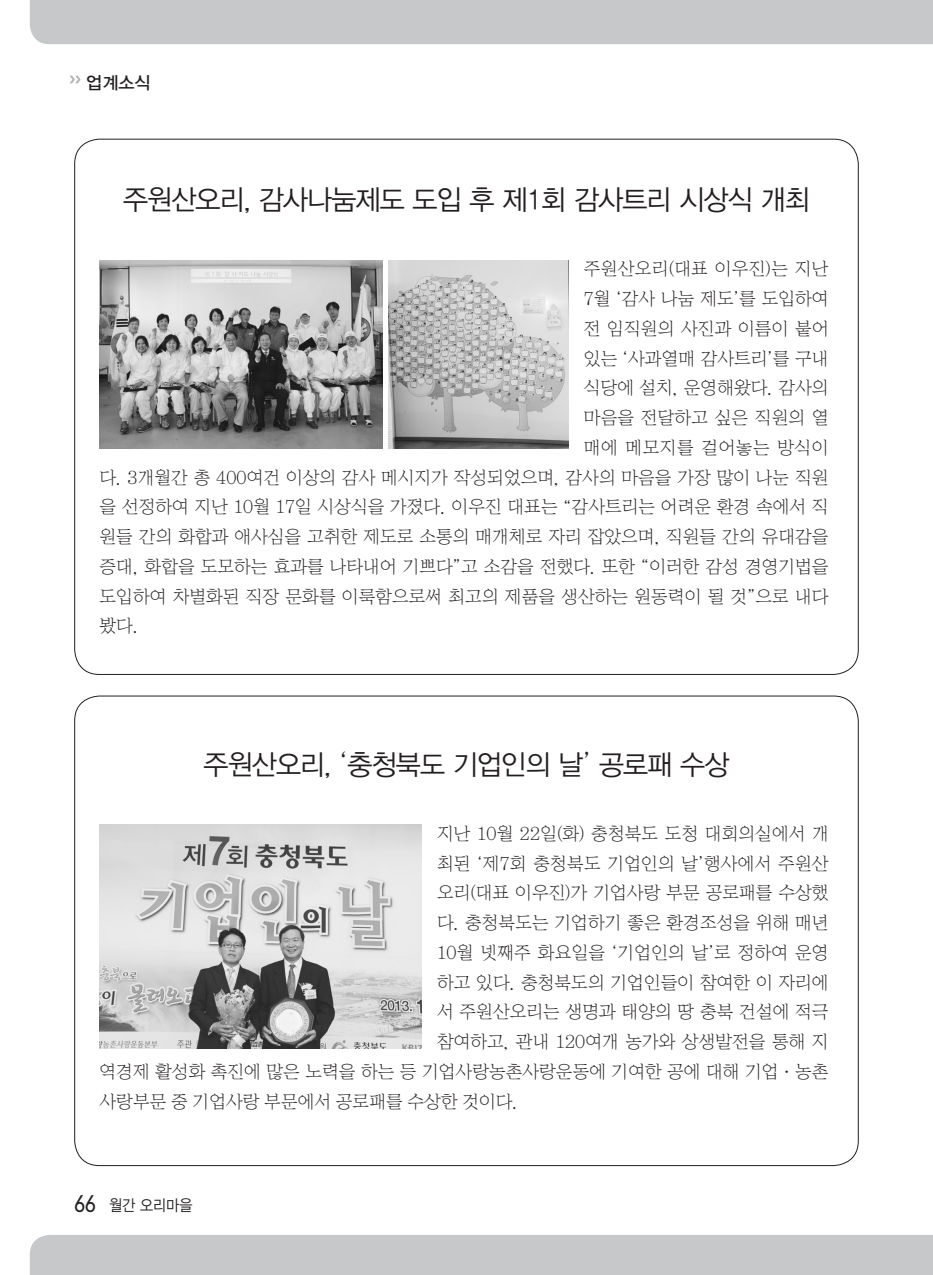
<style>
.page{position:relative;width:933px;height:1275px;background:#fff}
.page>*{position:absolute;margin:0;border:0;box-sizing:border-box;transform-origin:0 0}
.t1{font:28px "YDIYGO320";letter-spacing:-.03em;color:#231f20}
.t2{font:17.5px "YDIY Sin";letter-spacing:-.025em;color:#231f20}
.t3{font:17.5px "YDIY Sin";letter-spacing:.005em;color:#231f20}
.t4{font:17.5px "YDIYGO330";color:#231f20}
.t5{font:15.75px "YDIYGO320";color:#231f20;scale:.9 1}
.s1{font-family:"Gulim"}
.s2{font-family:"DIN Neuzeit Grotesk Std";font-weight:300;font-size:22.75px}
</style>
<div class="page">
<div style="left:30px;top:0;width:903px;height:44px;background:#c7c8ca"></div>
<div style="left:30px;top:1235px;width:903px;height:40px;background:#c7c8ca"></div>
<img style="left:99px;top:260px;width:283px;height:189px">
<img style="left:99px;top:825px;width:323px;height:223px">
<img style="left:389px;top:260px;width:179px;height:189px">
<p class="t4" style="left:69px;top:73px;width:83px"><sup>》》</sup>업계소식</p>
<p class="t1" style="left:123px;top:185px;width:688px">주원산오리, 감사나눔제도 도입 후 제1회 감사트리 시상식 개최</p>
<p class="t2" style="left:583px;top:260px;width:247px">주원산오리(대표 이우진)는 지난</p>
<p class="t2" style="left:583px;top:290px;width:247px">7월 <span class="s1">‘</span>감사 나눔 제도<span class="s1">’</span>를 도입하여</p>
<p class="t2" style="left:583px;top:319px;width:247px">전 임직원의 사진과 이름이 붙어</p>
<p class="t2" style="left:583px;top:349px;width:247px">있는 <span class="s1">‘</span>사과열매 감사트리<span class="s1">’</span>를 구내</p>
<p class="t2" style="left:583px;top:379px;width:247px">식당에 설치, 운영해왔다. 감사의</p>
<p class="t2" style="left:583px;top:409px;width:247px">마음을 전달하고 싶은 직원의 열</p>
<p class="t3" style="left:583px;top:438px;width:247px">매에 메모지를 걸어놓는 방식이</p>
<p class="t2" style="left:99px;top:468px;width:731px">다. 3개월간 총 400여건 이상의 감사 메시지가 작성되었으며, 감사의 마음을 가장 많이 나눈 직원</p>
<p class="t2" style="left:99px;top:498px;width:731px">을 선정하여 지난 10월 17일 시상식을 가졌다. 이우진 대표는 <span class="s1">“</span>감사트리는 어려운 환경 속에서 직</p>
<p class="t2" style="left:99px;top:528px;width:731px">원들 간의 화합과 애사심을 고취한 제도로 소통의 매개체로 자리 잡았으며, 직원들 간의 유대감을</p>
<p class="t2" style="left:99px;top:557px;width:731px">증대, 화합을 도모하는 효과를 나타내어 기쁘다<span class="s1">”</span>고 소감을 전했다. 또한 <span class="s1">“</span>이러한 감성 경영기법을</p>
<p class="t2" style="left:99px;top:587px;width:731px">도입하여 차별화된 직장 문화를 이룩함으로써 최고의 제품을 생산하는 원동력이 될 것<span class="s1">”</span>으로 내다</p>
<p class="t2" style="left:99px;top:617px;width:41px">봤다.</p>
<p class="t1" style="left:203px;top:749px;width:527px">주원산오리, <span class="s1">‘</span>충청북도 기업인의 날<span class="s1">’</span> 공로패 수상</p>
<p class="t2" style="left:437px;top:824px;width:394px">지난 10월 22일(화) 충청북도 도청 대회의실에서 개</p>
<p class="t2" style="left:437px;top:854px;width:393px">최된 <span class="s1">‘</span>제7회 충청북도 기업인의 날<span class="s1">’</span>행사에서 주원산</p>
<p class="t2" style="left:437px;top:884px;width:393px">오리(대표 이우진)가 기업사랑 부문 공로패를 수상했</p>
<p class="t2" style="left:437px;top:913px;width:393px">다. 충청북도는 기업하기 좋은 환경조성을 위해 매년</p>
<p class="t2" style="left:437px;top:943px;width:393px">10월 넷째주 화요일을 <span class="s1">‘</span>기업인의 날<span class="s1">’</span>로 정하여 운영</p>
<p class="t2" style="left:437px;top:973px;width:393px">하고 있다. 충청북도의 기업인들이 참여한 이 자리에</p>
<p class="t2" style="left:437px;top:1003px;width:393px">서 주원산오리는 생명과 태양의 땅 충북 건설에 적극</p>
<p class="t2" style="left:437px;top:1032px;width:393px">참여하고, 관내 120여개 농가와 상생발전을 통해 지</p>
<p class="t2" style="left:99px;top:1062px;width:731px">역경제 활성화 촉진에 많은 노력을 하는 등 기업사랑농촌사랑운동에 기여한 공에 대해 기업<span class="s1">ᆞ</span>농촌</p>
<p class="t2" style="left:99px;top:1092px;width:420px">사랑부문 중 기업사랑 부문에서 공로패를 수상한 것이다.</p>
<p class="t5" style="left:74px;top:1196px;width:133px"><span class="s2">66</span> 월간 오리마을</p>
</div>
